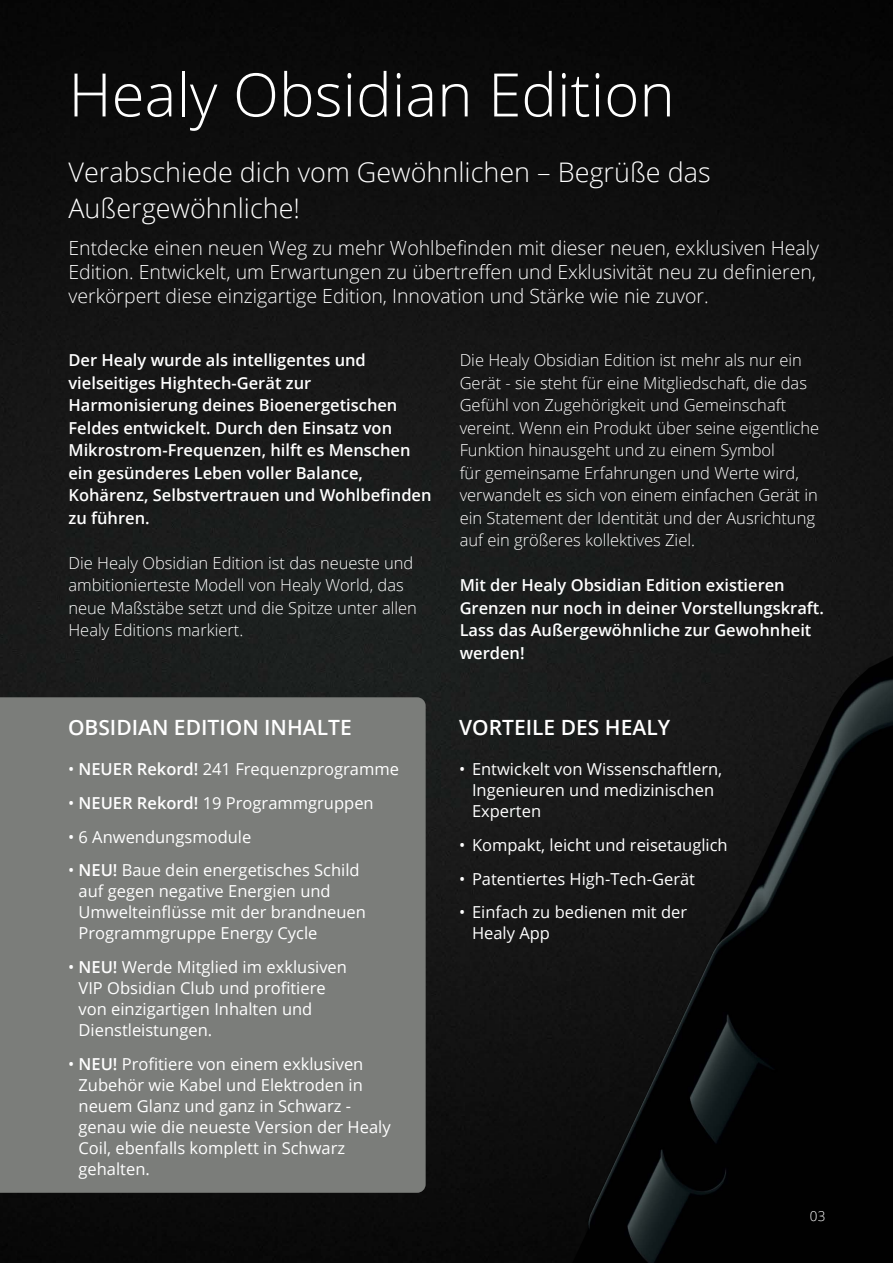
<style>
.page{position:relative;width:893px;height:1263px;background:#fff}
.page>*{position:absolute;margin:0;border:0;box-sizing:border-box;transform-origin:0 0}
.t1{font:300 60px "Open Sans";color:#fff}
.t2{font:300 27px/36px "Open Sans";color:#fff}
.t3{font:600 21px "Open Sans";color:#fff}
.t4{font:300 19.5px/24px "Open Sans";color:#fff}
.t5{font:16.5px/21px "Open Sans";color:#fff}
.t6{font:300 16.5px/22.5px "Open Sans";color:#fff}
.t7{font:600 16.5px/22.5px "Open Sans";color:#fff}
.t8{font:300 13.5px "Open Sans";color:#fff}
.s1{font-weight:600}
</style>
<div class="page">
<img style="left:0;top:0;width:893px;height:1263px">
<img style="left:480px;top:631px;width:413px;height:632px">
<div style="left:0;top:697px;width:426px;height:496px;background:#7b7d7a"></div>
<h1 class="t1" style="left:68px;top:54px;width:608px">Healy Obsidian Edition</h1>
<h2 class="t2" style="left:68px;top:154px;width:644px">Verabschiede dich vom Gewöhnlichen – Begrüße das<br>Außergewöhnliche!</h2>
<p class="t4" style="left:68px;top:235px;width:752px">Entdecke einen neuen Weg zu mehr Wohlbefinden mit dieser neuen, exklusiven Healy<br>Edition. Entwickelt, um Erwartungen zu übertreffen und Exklusivität neu zu definieren, verkörpert diese einzigartige Edition, Innovation und Stärke wie nie zuvor.</p>
<p class="t7" style="left:68px;top:348px;width:365px">Der Healy wurde als intelligentes und vielseitiges Hightech-Gerät zur Harmonisierung deines Bioenergetischen Feldes entwickelt. Durch den Einsatz von Mikrostrom-Frequenzen, hilft es Menschen ein gesünderes Leben voller Balance, Kohärenz, Selbstvertrauen und Wohlbefinden zu führen.</p>
<p class="t6" style="left:68px;top:551px;width:350px">Die Healy Obsidian Edition ist das neueste und ambitionierteste Modell von Healy World, das neue Maßstäbe setzt und die Spitze unter allen Healy Editions markiert.</p>
<p class="t3" style="left:68px;top:713px;width:285px">OBSIDIAN EDITION INHALTE</p>
<p class="t5" style="left:68px;top:758px;width:332px">• <span class="s1">NEUER Rekord!</span> 241 Frequenzprogramme</p>
<p class="t5" style="left:68px;top:792px;width:307px">• <span class="s1">NEUER Rekord!</span> 19 Programmgruppen</p>
<p class="t5" style="left:68px;top:826px;width:185px">• 6 Anwendungsmodule</p>
<p class="t5" style="left:79px;top:859px;width:289px;text-indent:-10px">• <span class="s1">NEU!</span> Baue dein energetisches Schild auf gegen negative Energien und Umwelteinflüsse mit der brandneuen Programmgruppe Energy Cycle</p>
<p class="t5" style="left:79px;top:956px;width:270px;text-indent:-10px">• <span class="s1">NEU!</span> Werde Mitglied im exklusiven<br>VIP Obsidian Club und profitiere von einzigartigen Inhalten und<br>Dienstleistungen.</p>
<p class="t5" style="left:79px;top:1053px;width:314px;text-indent:-10px">• <span class="s1">NEU!</span> Profitiere von einem exklusiven<br>Zubehör wie Kabel und Elektroden in neuem Glanz und ganz in Schwarz - genau wie die neueste Version der Healy<br>Coil, ebenfalls komplett in Schwarz gehalten.</p>
<p class="t6" style="left:460px;top:348px;width:361px">Die Healy Obsidian Edition ist mehr als nur ein Gerät - sie steht für eine Mitgliedschaft, die das Gefühl von Zugehörigkeit und Gemeinschaft vereint. Wenn ein Produkt über seine eigentliche Funktion hinausgeht und zu einem Symbol<br>für gemeinsame Erfahrungen und Werte wird, verwandelt es sich von einem einfachen Gerät in ein Statement der Identität und der Ausrichtung auf ein größeres kollektives Ziel.</p>
<p class="t7" style="left:460px;top:574px;width:366px">Mit der Healy Obsidian Edition existieren Grenzen nur noch in deiner Vorstellungskraft.<br>Lass das Außergewöhnliche zur Gewohnheit werden!</p>
<p class="t3" style="left:459px;top:713px;width:212px">VORTEILE DES HEALY</p>
<p class="t5" style="left:472px;top:758px;width:252px;text-indent:-13px">• Entwickelt von Wissenschaftlern,<br>Ingenieuren und medizinischen<br>Experten</p>
<p class="t5" style="left:459px;top:834px;width:270px">• Kompakt, leicht und reisetauglich</p>
<p class="t5" style="left:459px;top:868px;width:237px">• Patentiertes High-Tech-Gerät</p>
<p class="t5" style="left:472px;top:901px;width:217px;text-indent:-13px">• Einfach zu bedienen mit der<br>Healy App</p>
<p class="t8" style="left:810px;top:1207px;width:17px">03</p>
</div>
